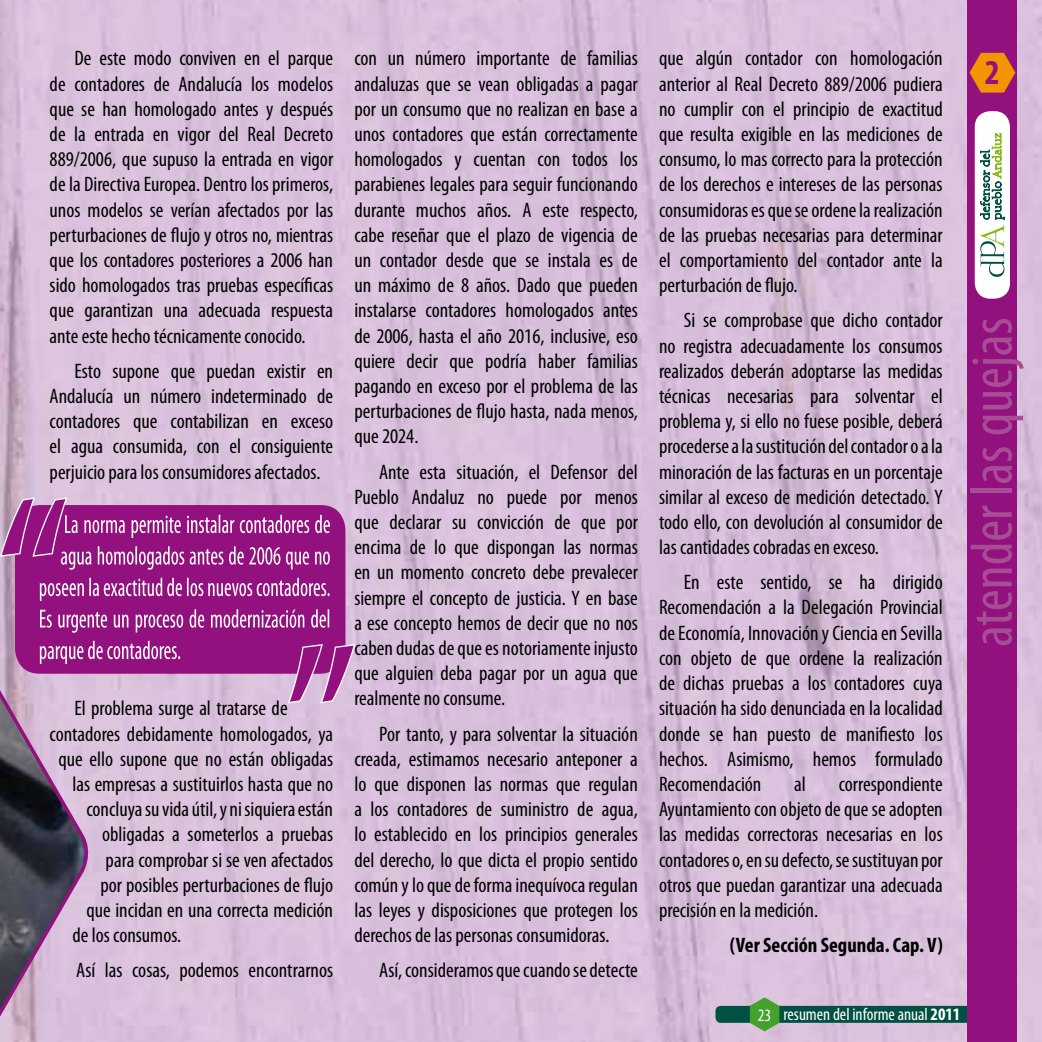
<style>
.page{position:relative;width:1042px;height:1042px;background:#fff}
.page>*{position:absolute;margin:0;border:0;box-sizing:border-box;transform-origin:0 0}
.t1{font:condensed 59.5px "Myriad Pro";color:#a64d94}
.t2{font:700 condensed 35px "Myriad Pro";color:#93117e}
.t3{font:condensed 21px/25.2px "Myriad Pro";color:#000;text-align:justify}
.t4{font:700 condensed 21px "Myriad Pro";color:#000}
.t5{font:condensed 17.5px "Myriad Pro";color:#fff}
.s1{font-weight:700}
</style>
<div class="page">
<img style="left:0;top:0;width:1042px;height:1042px">
<div style="left:15px;top:505px;width:330px;height:169px;background:#93117e;border-radius:25px"></div>
<svg style="left:40px;top:578px;width:290px;height:23px"></svg>
<svg style="left:0;top:496px;width:330px;height:74px"></svg>
<svg style="left:0;top:608px;width:356px;height:434px;background:#c19dc1"></svg>
<div style="left:715px;top:1006px;width:277px;height:17px;background:#005143;border-radius:5px"></div>
<div style="left:967px;top:0;width:50px;height:1042px;background:#93117e"></div>
<svg style="left:750px;top:997px;width:29px;height:34px"></svg>
<div style="left:975px;top:111px;width:35px;height:188px;background:#fff;border-radius:16px"></div>
<svg style="left:980px;top:133px;width:24px;height:144px"></svg>
<svg style="left:969px;top:53px;width:46px;height:40px"></svg>
<p class="t3" style="left:50px;top:46px;width:285px;text-indent:25px">De este modo conviven en el parque de contadores de Andalucía los modelos que se han homologado antes y después de la entrada en vigor del Real Decreto 889/2006, que supuso la entrada en vigor de la Directiva Europea. Dentro los primeros, unos modelos se verían afectados por las perturbaciones de flujo y otros no, mientras que los contadores posteriores a 2006 han sido homologados tras pruebas específicas que garantizan una adecuada respuesta ante este hecho técnicamente conocido.</p>
<p class="t3" style="left:50px;top:358px;width:285px;text-indent:25px">Esto supone que puedan existir en Andalucía un número indeterminado de contadores que contabilizan en exceso el agua consumida, con el consiguiente perjuicio para los consumidores afectados.</p>
<p class="t3" style="left:74px;top:695px;width:215px">El problema surge al tratarse de</p>
<p class="t3" style="left:50px;top:721px;width:285px">contadores debidamente homologados, ya</p>
<p class="t3" style="left:58px;top:746px;width:276px">que ello supone que no están obligadas</p>
<p class="t3" style="left:72px;top:771px;width:262px">las empresas a sustituirlos hasta que no</p>
<p class="t3" style="left:86px;top:796px;width:248px">concluya su vida útil, y ni siquiera están</p>
<p class="t3" style="left:102px;top:821px;width:233px">obligadas a someterlos a pruebas</p>
<p class="t3" style="left:106px;top:847px;width:229px">para comprobar si se ven afectados</p>
<p class="t3" style="left:100px;top:872px;width:234px">por posibles perturbaciones de flujo</p>
<p class="t3" style="left:86px;top:897px;width:248px">que incidan en una correcta medición</p>
<p class="t3" style="left:72px;top:922px;width:110px">de los consumos.</p>
<p class="t3" style="left:76px;top:957px;width:258px">Así las cosas, podemos encontrarnos</p>
<p class="t3" style="left:354px;top:46px;width:285px">con un número importante de familias andaluzas que se vean obligadas a pagar por un consumo que no realizan en base a unos contadores que están correctamente homologados y cuentan con todos los parabienes legales para seguir funcionando durante muchos años. A este respecto, cabe reseñar que el plazo de vigencia de un contador desde que se instala es de un máximo de 8 años. Dado que pueden instalarse contadores homologados antes de 2006, hasta el año 2016, inclusive, eso quiere decir que podría haber familias pagando en exceso por el problema de las perturbaciones de flujo hasta, nada menos, que 2024.</p>
<p class="t3" style="left:354px;top:459px;width:285px;text-indent:25px">Ante esta situación, el Defensor del Pueblo Andaluz no puede por menos que declarar su convicción de que por encima de lo que dispongan las normas en un momento concreto debe prevalecer siempre el concepto de justicia. Y en base a ese concepto hemos de decir que no nos caben dudas de que es notoriamente injusto que alguien deba pagar por un agua que realmente no consume.</p>
<p class="t3" style="left:354px;top:721px;width:285px;text-indent:25px">Por tanto, y para solventar la situación creada, estimamos necesario anteponer a lo que disponen las normas que regulan a los contadores de suministro de agua, lo establecido en los principios generales del derecho, lo que dicta el propio sentido común y lo que de forma inequívoca regulan las leyes y disposiciones que protegen los derechos de las personas consumidoras.</p>
<p class="t3" style="left:379px;top:957px;width:260px">Así, consideramos que cuando se detecte</p>
<p class="t3" style="left:659px;top:46px;width:285px">que algún contador con homologación anterior al Real Decreto 889/2006 pudiera no cumplir con el principio de exactitud que resulta exigible en las mediciones de consumo, lo mas correcto para la protección de los derechos e intereses de las personas consumidoras es que se ordene la realización de las pruebas necesarias para determinar el comportamiento del contador ante la perturbación de flujo.</p>
<p class="t3" style="left:659px;top:307px;width:285px;text-indent:25px">Si se comprobase que dicho contador no registra adecuadamente los consumos realizados deberán adoptarse las medidas técnicas necesarias para solventar el problema y, si ello no fuese posible, deberá procederse a la sustitución del contador o a la minoración de las facturas en un porcentaje similar al exceso de medición detectado. Y todo ello, con devolución al consumidor de las cantidades cobradas en exceso.</p>
<p class="t3" style="left:659px;top:569px;width:285px;text-indent:25px">En este sentido, se ha dirigido Recomendación a la Delegación Provincial de Economía, Innovación y Ciencia en Sevilla con objeto de que ordene la realización de dichas pruebas a los contadores cuya situación ha sido denunciada en la localidad donde se han puesto de manifiesto los hechos. Asimismo, hemos formulado Recomendación</p>
<p class="t3" style="left:659px;top:771px;width:285px;text-indent:180px">correspondiente Ayuntamiento con objeto de que se adopten las medidas correctoras necesarias en los contadores o, en su defecto, se sustituyan por otros que puedan garantizar una adecuada precisión en la medición.</p>
<p class="t4" style="left:730px;top:932px;width:215px">(Ver Sección Segunda. Cap. V)</p>
<p class="t3" style="left:794px;top:771px;width:13px">al</p>
<h2 class="t2" style="left:985px;top:51px;width:16px">2</h2>
<h1 class="t1" style="left:956px;top:647px;width:331px;rotate:-90deg">atender las quejas</h1>
<p class="t5" style="left:758px;top:1004px;width:204px">23 resumen del informe anual <span class="s1">2011</span></p>
</div>
